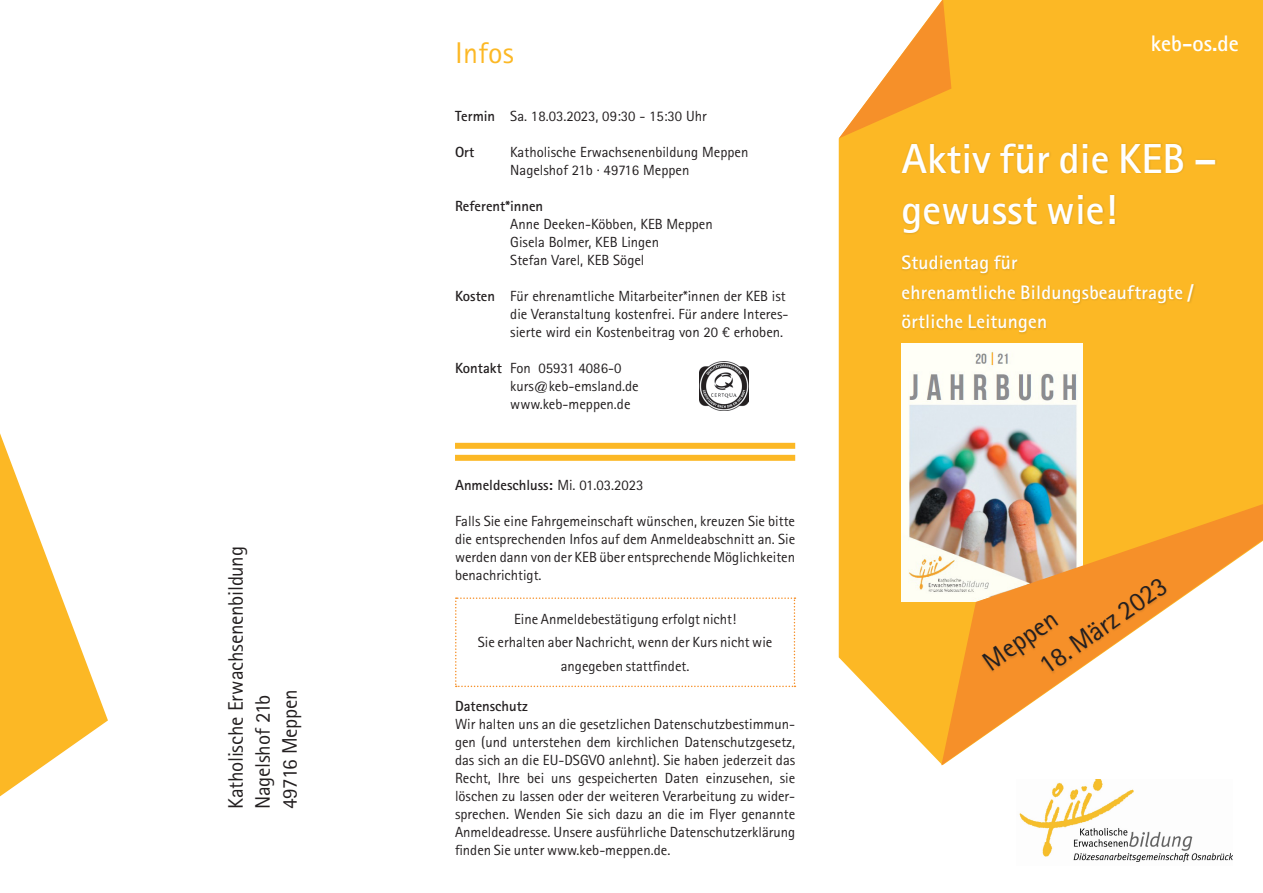
<style>
.page{position:relative;width:1263px;height:893px;background:#fff}
.page>*{position:absolute;margin:0;border:0;box-sizing:border-box;transform-origin:0 0}
._00-Titel_Headline_g{font:700 42px/51px "Rotis Sans Serif Std";color:#fff}
.t1{font:30px "Rotis Sans Serif Std";letter-spacing:.01em;color:#fcb825}
._00-Titel_Headline_g-2{font:27px "Rotis Sans Serif Std";color:#231f20}
.t2{font:700 22.5px "Rotis Sans Serif Std";color:#fff}
.t3{font:21px "Rotis Sans Serif Std";letter-spacing:-.01em;color:#231f20}
._00-Titel_Unterzeile{font:700 19.5px "Rotis Sans Serif Std";letter-spacing:.01em;color:#fff}
._00-Kurs_-_fließtext{font:14.7px/18px "Rotis Sans Serif Std";color:#231f20;text-align:justify}
._00-Kurs_-_Daten{font:14.7px/18px "Rotis Sans Serif Std";color:#231f20}
._00-Kurs_-_Daten-2{font:700 14.7px "Rotis Sans Serif Std";color:#231f20}
.s1{font-weight:700}
.s2{font-weight:400}
</style>
<div class="page">
<div style="left:455px;top:443px;width:340px;height:6px;background:#fcb825"></div>
<div style="left:455px;top:455px;width:340px;height:6px;background:#fcb825"></div>
<svg style="left:455px;top:597px;width:340px;height:90px"></svg>
<img style="left:699px;top:361px;width:49px;height:49px">
<svg style="left:0;top:433px;width:108px;height:364px"></svg>
<img style="left:1019px;top:779px;width:213px;height:83px">
<div style="left:839px;top:0;width:424px;height:764px;background:#fcb825"></div>
<svg style="left:839px;top:0;width:112px;height:138px"></svg>
<div style="left:900px;top:142px;width:317px;height:193px;background:#231f20;opacity:.15"></div>
<img style="left:901px;top:343px;width:181px;height:259px">
<svg style="left:941px;top:504px;width:322px;height:261px"></svg>
<div style="left:980px;top:578px;width:188px;height:97px;background:#231f20;opacity:.15"></div>
<p class="t3" style="left:223px;top:809px;width:265px;rotate:-90deg">Katholische Erwachsenenbildung</p>
<p class="t3" style="left:250px;top:809px;width:116px;rotate:-90deg">Nagelshof 21b</p>
<p class="t3" style="left:277px;top:809px;width:122px;rotate:-90deg">49716 Meppen</p>
<p class="t1" style="left:455px;top:35px;width:60px">Infos</p>
<p class="_00-Kurs_-_Daten" style="left:455px;top:107px;width:253px"><span class="s1">Termin</span> Sa. 18.03.2023, 09:30 - 15:30 Uhr</p>
<p class="_00-Kurs_-_Daten-2" style="left:455px;top:143px;width:21px">Ort</p>
<p class="_00-Kurs_-_Daten" style="left:510px;top:143px;width:240px">Katholische Erwachsenenbildung Meppen</p>
<p class="_00-Kurs_-_Daten" style="left:510px;top:161px;width:181px">Nagelshof 21b · 49716 Meppen</p>
<p class="_00-Kurs_-_Daten-2" style="left:455px;top:197px;width:90px">Referent*innen</p>
<p class="_00-Kurs_-_Daten" style="left:510px;top:215px;width:204px">Anne Deeken-Köbben, KEB Meppen</p>
<p class="_00-Kurs_-_Daten" style="left:510px;top:233px;width:150px">Gisela Bolmer, KEB Lingen</p>
<p class="_00-Kurs_-_Daten" style="left:510px;top:251px;width:136px">Stefan Varel, KEB Sögel</p>
<p class="_00-Kurs_-_Daten" style="left:510px;top:287px;width:280px;text-indent:-55px"><span class="s1">Kosten</span> Für ehrenamtliche Mitarbeiter*innen der KEB ist die Veranstaltung kostenfrei. Für andere Interes&shy;sierte wird ein Kostenbeitrag von 20 € erhoben.</p>
<p class="_00-Kurs_-_Daten" style="left:455px;top:359px;width:168px"><span class="s1">Kontakt</span> Fon 05931 4086-0</p>
<p class="_00-Kurs_-_Daten" style="left:510px;top:377px;width:130px">kurs@keb-emsland.de</p>
<p class="_00-Kurs_-_Daten" style="left:510px;top:395px;width:122px">www.keb-meppen.de</p>
<p class="_00-Kurs_-_Daten-2" style="left:455px;top:476px;width:190px">Anmeldeschluss: <span class="s2">Mi. 01.03.2023</span></p>
<p class="_00-Kurs_-_fließtext" style="left:455px;top:512px;width:342px">Falls Sie eine Fahrgemeinschaft wünschen, kreuzen Sie bitte die entsprechenden Infos auf dem Anmeldeabschnitt an. Sie werden dann von der KEB über entsprechende Möglichkeiten benachrichtigt.</p>
<p class="_00-Kurs_-_fließtext" style="left:514px;top:609px;width:224px">Eine Anmeldebestätigung erfolgt nicht!</p>
<p class="_00-Kurs_-_fließtext" style="left:478px;top:633px;width:296px">Sie erhalten aber Nachricht, wenn der Kurs nicht wie</p>
<p class="_00-Kurs_-_fließtext" style="left:561px;top:656px;width:130px">angegeben stattfindet.</p>
<p class="_00-Kurs_-_Daten-2" style="left:455px;top:697px;width:74px">Datenschutz</p>
<p class="_00-Kurs_-_fließtext" style="left:455px;top:715px;width:342px">Wir halten uns an die gesetzlichen Datenschutzbestimmun&shy;gen (und unterstehen dem kirchlichen Datenschutzgesetz, das sich an die EU-DSGVO anlehnt). Sie haben jederzeit das Recht, Ihre bei uns gespeicherten Daten einzusehen, sie löschen zu lassen oder der weiteren Verarbeitung zu wider&shy;sprechen. Wenden Sie sich dazu an die im Flyer genannte Anmeldeadresse. Unsere ausführliche Datenschutzerklärung finden Sie unter www.keb-meppen.de.</p>
<p class="t2" style="left:1151px;top:29px;width:89px">keb-os.de</p>
<p class="_00-Titel_Headline_g" style="left:901px;top:132px;width:317px">Aktiv für die KEB – gewusst wie!</p>
<p class="_00-Titel_Unterzeile" style="left:901px;top:250px;width:118px">Studientag für</p>
<p class="_00-Titel_Unterzeile" style="left:901px;top:280px;width:294px">ehrenamtliche Bildungsbeauftragte /</p>
<p class="_00-Titel_Unterzeile" style="left:901px;top:309px;width:147px">örtliche Leitungen</p>
<p class="_00-Titel_Headline_g-2" style="left:1033px;top:655px;width:151px;rotate:-35deg">18. März 2023</p>
<p class="_00-Titel_Headline_g-2" style="left:976px;top:651px;width:86px;rotate:-35deg">Meppen</p>
</div>
